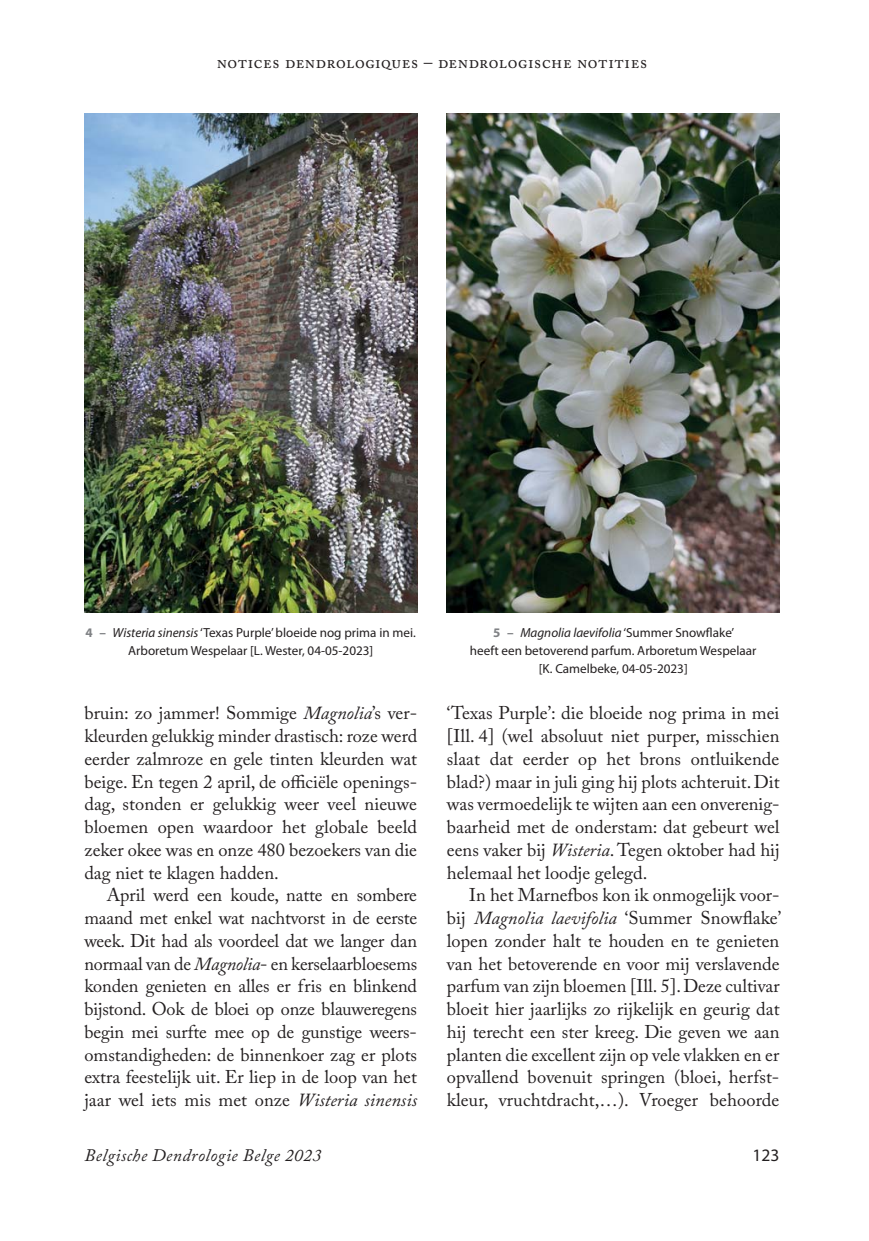
<style>
.page{position:relative;width:869px;height:1241px;background:#fff}
.page>*{position:absolute;margin:0;border:0;box-sizing:border-box;transform-origin:0 0}
.t1{font:18.38px/22.8px "Adobe Caslon Pro";letter-spacing:-.01em;color:#231f20;text-align:justify}
.t2{font:17.5px "Adobe Caslon Pro";letter-spacing:.03em;color:#231f20}
.t3{font:italic 17.5px "Adobe Caslon Pro";letter-spacing:.03em;color:#231f20}
.t4{font:17.5px "Myriad Pro";color:#231f20}
.t5{font:13.12px/17.5px "Myriad Pro";color:#231f20;text-align:center}
.s1{font-weight:700;color:#808285}
.s2{font-style:italic}
</style>
<div class="page">
<img style="left:446px;top:114px;width:333px;height:498px">
<img style="left:84px;top:114px;width:333px;height:498px">
<p class="t2" style="left:217px;top:56px;width:432px">notices dendrologiques – dendrologische notities</p>
<p class="t5" style="left:86px;top:625px;width:331px"><span class="s1">4 –</span> <span class="s2">Wisteria sinensis</span> ‘Texas Purple’ bloeide nog prima in mei.<br>Arboretum Wespelaar [L. Wester, 04-05-2023]</p>
<p class="t1" style="left:84px;top:703px;width:334px">bruin: zo jammer! Sommige <span class="s2">Magnolia</span>’s ver&shy;kleurden gelukkig minder drastisch: roze werd eerder zalmroze en gele tinten kleurden wat beige. En tegen 2 april, de officiële openings&shy;dag, stonden er gelukkig weer veel nieuwe bloemen open waardoor het globale beeld zeker okee was en onze 480 bezoekers van die dag niet te klagen hadden.</p>
<p class="t1" style="left:84px;top:885px;width:334px;text-indent:22px">April werd een koude, natte en sombere maand met enkel wat nachtvorst in de eerste week. Dit had als voordeel dat we langer dan normaal van de <span class="s2">Magnolia</span>- en kerselaarbloesems konden genieten en alles er fris en blinkend bijstond. Ook de bloei op onze blauweregens begin mei surfte mee op de gunstige weers&shy;omstandigheden: de binnenkoer zag er plots extra feestelijk uit. Er liep in de loop van het jaar wel iets mis met onze <span class="s2">Wisteria sinensis</span></p>
<p class="t5" style="left:470px;top:625px;width:288px"><span class="s1">5 –</span> <span class="s2">Magnolia laevifolia</span> ‘Summer Snowflake’<br>heeft een betoverend parfum. Arboretum Wespelaar [K. Camelbeke, 04-05-2023]</p>
<p class="t1" style="left:446px;top:703px;width:334px">‘Texas Purple’: die bloeide nog prima in mei [Ill. 4] (wel absoluut niet purper, misschien slaat dat eerder op het brons ontluikende blad?) maar in juli ging hij plots achteruit. Dit was vermoedelijk te wijten aan een onverenig&shy;baarheid met de onderstam: dat gebeurt wel eens vaker bij <span class="s2">Wisteria</span>. Tegen oktober had hij helemaal het loodje gelegd.</p>
<p class="t1" style="left:446px;top:885px;width:336px;text-indent:22px">In het Marnefbos kon ik onmogelijk voor&shy;bij <span class="s2">Magnolia laevifolia</span> ‘Summer Snowflake’ lopen zonder halt te houden en te genieten van het betoverende en voor mij verslavende parfum van zijn bloemen [Ill. 5]. Deze cultivar bloeit hier jaarlijks zo rijkelijk en geurig dat hij terecht een ster kreeg. Die geven we aan planten die excellent zijn op vele vlakken en er opvallend bovenuit springen (bloei, herfst&shy;kleur, vruchtdracht,…). Vroeger behoorde</p>
<p class="t3" style="left:84px;top:1148px;width:238px">Belgische Dendrologie Belge 2023</p>
<p class="t4" style="left:752px;top:1148px;width:28px">123</p>
</div>
